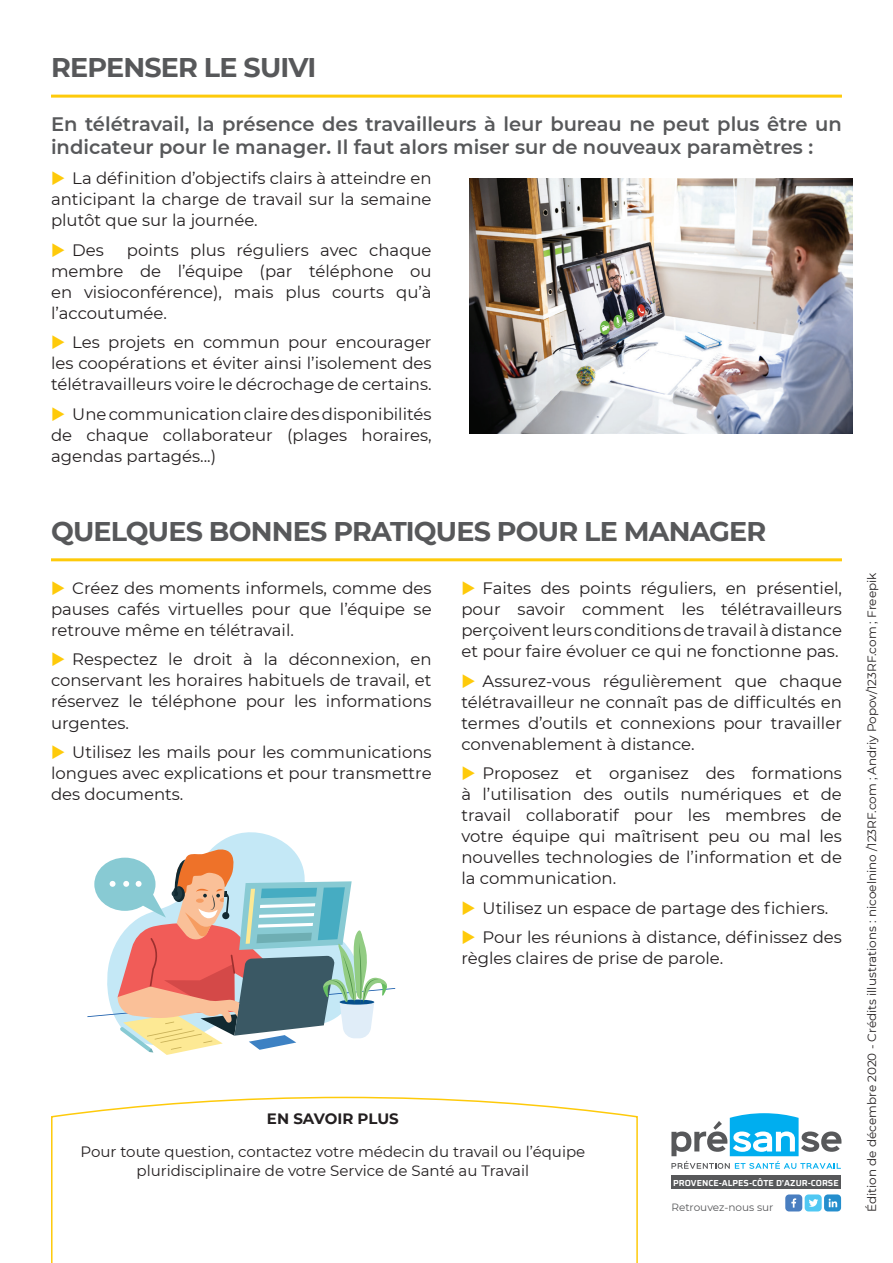
<style>
.page{position:relative;width:893px;height:1263px;background:#fff}
.page>*{position:absolute;margin:0;border:0;box-sizing:border-box;transform-origin:0 0}
.t1{font:700 27px "Montserrat";letter-spacing:-.03em;color:#57585a}
.t2{font:600 19.5px/22.5px "Montserrat";color:#57585a}
.t3{font:16.5px/21px "Montserrat";color:#231f20;text-align:justify}
.t4{font:15px/19.5px "Montserrat";color:#231f20;text-align:center}
.t5{font:700 15px "Montserrat";color:#231f20}
.t6{font:12px "Montserrat";color:#231f20}
.t7{font:10.5px "Montserrat";color:#57585a}
.t8{font:600 8.7px "Saira";color:#fff}
</style>
<div class="page">
<svg style="left:51px;top:1096px;width:587px;height:167px"></svg>
<svg style="left:671px;top:1113px;width:170px;height:56px"></svg>
<div style="left:671px;top:1175px;width:170px;height:14px;background:#57585a"></div>
<div style="left:785px;top:1194px;width:17px;height:17px;background:#497ec0;border-radius:4px"></div>
<svg style="left:791px;top:1198px;width:5px;height:9px"></svg>
<div style="left:805px;top:1194px;width:17px;height:17px;background:#50c8f3;border-radius:4px"></div>
<svg style="left:809px;top:1199px;width:9px;height:8px"></svg>
<div style="left:824px;top:1194px;width:17px;height:17px;background:#248ecd;border-radius:4px"></div>
<svg style="left:829px;top:1199px;width:8px;height:8px"></svg>
<hr style="left:51px;top:95px;width:791px;height:3px;background:#feca0a">
<img style="left:470px;top:179px;width:383px;height:255px">
<hr style="left:51px;top:558px;width:791px;height:3px;background:#feca0a">
<svg style="left:214px;top:832px;width:76px;height:15px"></svg>
<svg style="left:87px;top:847px;width:308px;height:208px"></svg>
<h1 class="t1" style="left:51px;top:48px;width:267px">REPENSER LE SUIVI</h1>
<p class="t2" style="left:51px;top:112px;width:792px">En télétravail, la présence des travailleurs à leur bureau ne peut plus être un indicateur pour le manager. Il faut alors miser sur de nouveaux paramètres :</p>
<p class="t3" style="left:51px;top:167px;width:382px;text-indent:21px">La définition d’objectifs clairs à atteindre en anticipant la charge de travail sur la semaine plutôt que sur la journée.</p>
<p class="t3" style="left:72px;top:239px;width:33px">Des</p>
<p class="t3" style="left:51px;top:239px;width:382px;text-indent:76px">points plus réguliers avec chaque membre de l’équipe (par téléphone ou en visioconférence), mais plus courts qu’à l’accoutumée.</p>
<p class="t3" style="left:51px;top:331px;width:382px;text-indent:21px">Les projets en commun pour encourager les coopérations et éviter ainsi l’isolement des télétravailleurs voire le décrochage de certains.</p>
<p class="t3" style="left:51px;top:403px;width:382px;text-indent:21px">Une communication claire des disponibilités de chaque collaborateur (plages horaires, agendas partagés...)</p>
<h1 class="t1" style="left:51px;top:512px;width:717px">QUELQUES BONNES PRATIQUES POUR LE MANAGER</h1>
<p class="t3" style="left:51px;top:577px;width:382px;text-indent:21px">Créez des moments informels, comme des pauses cafés virtuelles pour que l’équipe se retrouve même en télétravail.</p>
<p class="t3" style="left:51px;top:648px;width:382px;text-indent:21px">Respectez le droit à la déconnexion, en conservant les horaires habituels de travail, et réservez le téléphone pour les informations urgentes.</p>
<p class="t3" style="left:51px;top:741px;width:382px;text-indent:21px">Utilisez les mails pour les communications longues avec explications et pour transmettre des documents.</p>
<p class="t3" style="left:461px;top:577px;width:382px;text-indent:21px">Faites des points réguliers, en présentiel, pour savoir comment les télétravailleurs perçoivent leurs conditions de travail à distance et pour faire évoluer ce qui ne fonctionne pas.</p>
<p class="t3" style="left:461px;top:669px;width:382px;text-indent:21px">Assurez-vous régulièrement que chaque télétravailleur ne connaît pas de difficultés en termes d’outils et connexions pour travailler convenablement à distance.</p>
<p class="t3" style="left:461px;top:762px;width:382px;text-indent:21px">Proposez et organisez des formations à l’utilisation des outils numériques et de travail collaboratif pour les membres de votre équipe qui maîtrisent peu ou mal les nouvelles technologies de l’information et de la communication.</p>
<p class="t3" style="left:483px;top:892px;width:361px;line-height:29.5px">Utilisez un espace de partage des fichiers.<br>Pour les réunions à distance, définissez des</p>
<p class="t3" style="left:461px;top:947px;width:263px">règles claires de prise de parole.</p>
<p class="t5" style="left:267px;top:1108px;width:133px">EN SAVOIR PLUS</p>
<p class="t4" style="left:80px;top:1141px;width:506px">Pour toute question, contactez votre médecin du travail ou l’équipe pluridisciplinaire de votre Service de Santé au Travail</p>
<p class="t8" style="left:673px;top:1176px;width:167px">PROVENCE-ALPES-CÔTE D’AZUR-CORSE</p>
<p class="t7" style="left:671px;top:1200px;width:104px">Retrouvez-nous sur</p>
<p class="t6" style="left:864px;top:1212px;width:641px;rotate:-90deg">Édition de décembre 2020 - Crédits illustrations : nicoelnino /123RF.com ; Andriy Popov/123RF.com ; Freepik</p>
</div>
